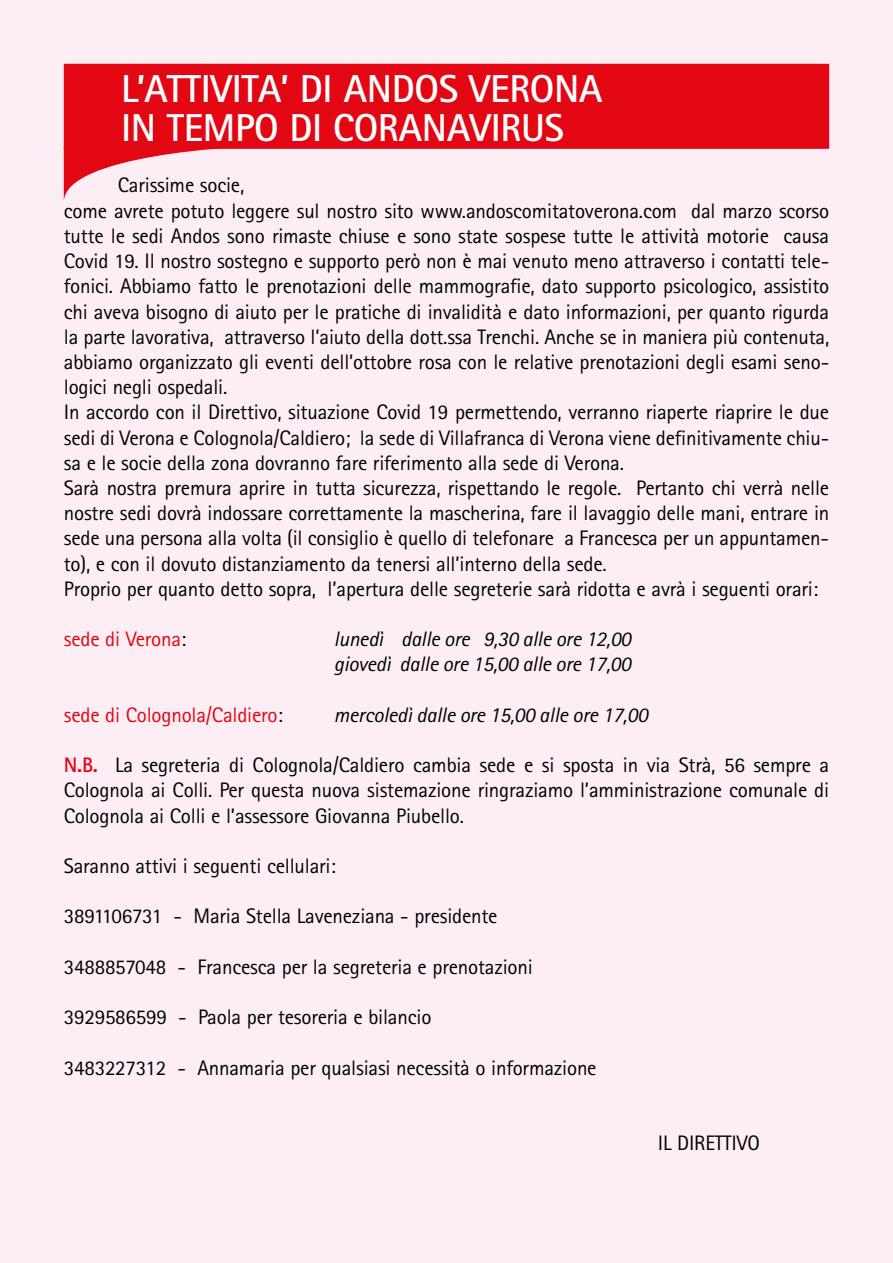
<style>
.page{position:relative;width:893px;height:1263px;background:#fdedf5}
.page>*{position:absolute;margin:0;border:0;box-sizing:border-box;transform-origin:0 0}
.t1{font:700 39px/39px "Rotis Sans Serif";letter-spacing:-.01em;color:#fff}
.t2{font:21px/25.2px "Rotis Sans Serif";letter-spacing:-.01em;color:#000}
.t3{font:italic 21px/25.2px "Rotis Sans Serif";letter-spacing:-.01em;color:#000}
.t4{font:21px "Rotis Sans Serif";letter-spacing:-.01em;color:#e30613}
.s1{color:#000}
.s2{font-weight:700;color:#e30613}
</style>
<div class="page">
<div style="left:64px;top:64px;width:765px;height:85px;background:#e30613"></div>
<svg style="left:64px;top:147px;width:181px;height:52px"></svg>
<h1 class="t1" style="left:121px;top:68px;width:483px">L’ATTIVITA’ DI ANDOS VERONA<br>IN TEMPO DI CORANAVIRUS</h1>
<p class="t2" style="left:64px;top:173px;width:767px;text-indent:54px">Carissime socie,<br>come avrete potuto leggere sul nostro sito www.andoscomitatoverona.com dal marzo scorso tutte le sedi Andos sono rimaste chiuse e sono state sospese tutte le attività motorie causa Covid 19. Il nostro sostegno e supporto però non è mai venuto meno attraverso i contatti tele&shy;fonici. Abbiamo fatto le prenotazioni delle mammografie, dato supporto psicologico, assistito chi aveva bisogno di aiuto per le pratiche di invalidità e dato informazioni, per quanto rigurda la parte lavorativa, attraverso l’aiuto della dott.ssa Trenchi. Anche se in maniera più contenuta, abbiamo organizzato gli eventi dell’ottobre rosa con le relative prenotazioni degli esami seno&shy;logici negli ospedali.<br>In accordo con il Direttivo, situazione Covid 19 permettendo, verranno riaperte riaprire le due sedi di Verona e Colognola/Caldiero; la sede di Villafranca di Verona viene definitivamente chiu&shy;sa e le socie della zona dovranno fare riferimento alla sede di Verona.<br>Sarà nostra premura aprire in tutta sicurezza, rispettando le regole. Pertanto chi verrà nelle nostre sedi dovrà indossare correttamente la mascherina, fare il lavaggio delle mani, entrare in sede una persona alla volta (il consiglio è quello di telefonare a Francesca per un appuntamen&shy;to), e con il dovuto distanziamento da tenersi all’interno della sede.<br>Proprio per quanto detto sopra, l’apertura delle segreterie sarà ridotta e avrà i seguenti orari:</p>
<p class="t4" style="left:64px;top:627px;width:124px">sede di Verona<span class="s1">:</span></p>
<p class="t3" style="left:334px;top:627px;width:299px">lunedì dalle ore 9,30 alle ore 12,00 giovedì dalle ore 15,00 alle ore 17,00</p>
<p class="t4" style="left:64px;top:702px;width:221px">sede di Colognola/Caldiero<span class="s1">:</span></p>
<p class="t3" style="left:334px;top:702px;width:315px">mercoledì dalle ore 15,00 alle ore 17,00</p>
<p class="t2" style="left:64px;top:752px;width:767px;text-align:justify"><span class="s2">N.B.</span> La segreteria di Colognola/Caldiero cambia sede e si sposta in via Strà, 56 sempre a Colognola ai Colli. Per questa nuova sistemazione ringraziamo l’amministrazione comunale di Colognola ai Colli e l’assessore Giovanna Piubello.</p>
<p class="t2" style="left:64px;top:853px;width:274px">Saranno attivi i seguenti cellulari:</p>
<p class="t2" style="left:64px;top:903px;width:435px">3891106731 - Maria Stella Laveneziana - presidente</p>
<p class="t2" style="left:64px;top:954px;width:470px">3488857048 - Francesca per la segreteria e prenotazioni</p>
<p class="t2" style="left:64px;top:1004px;width:369px">3929586599 - Paola per tesoreria e bilancio</p>
<p class="t2" style="left:64px;top:1055px;width:534px">3483227312 - Annamaria per qualsiasi necessità o informazione</p>
<p class="t2" style="left:658px;top:1130px;width:104px">IL DIRETTIVO</p>
</div>
